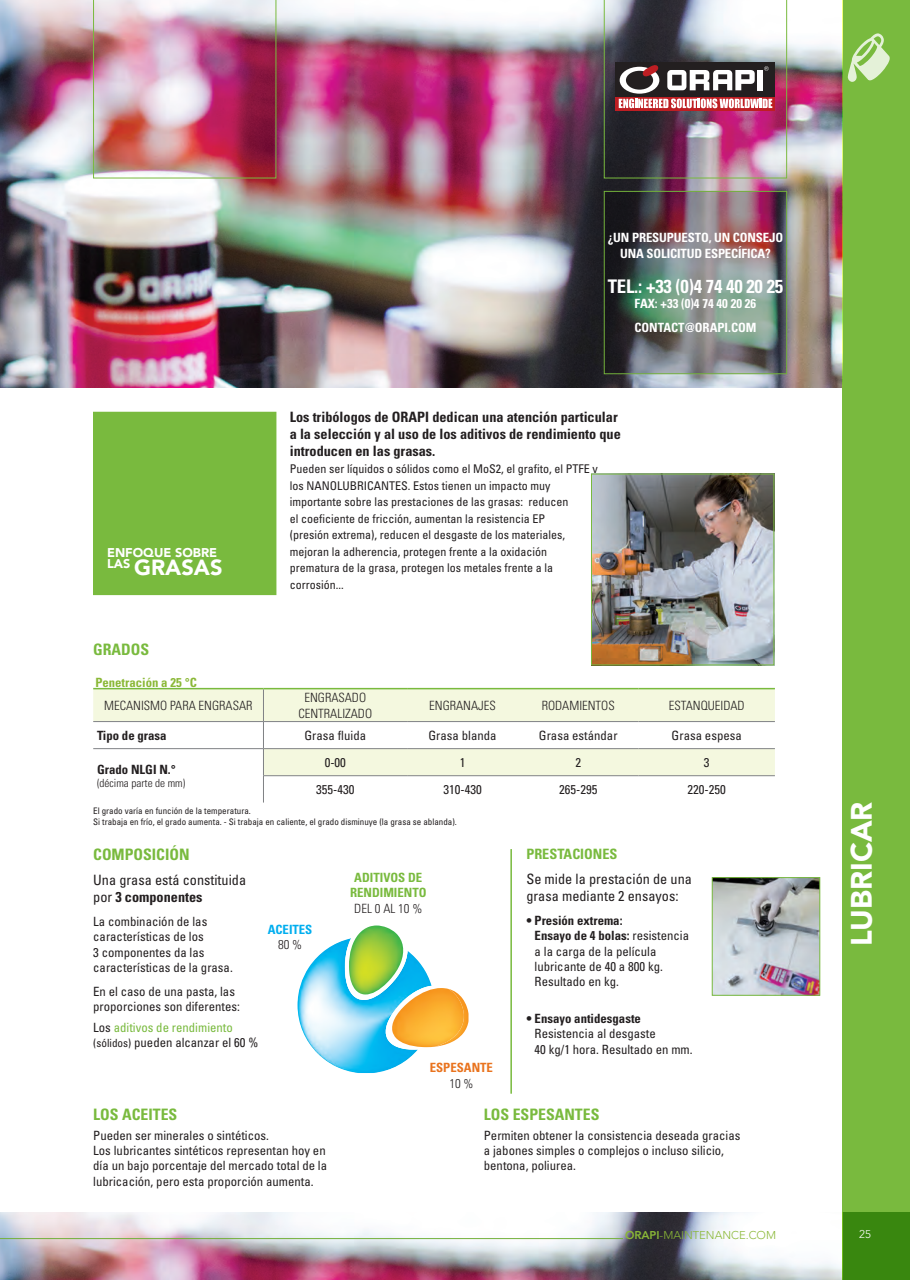
<style>
.page{position:relative;width:910px;height:1280px;background:#fff}
.page>*{position:absolute;margin:0;border:0;box-sizing:border-box;transform-origin:0 0}
.t1{font:900 29.25px "Avenir";color:#fff}
.t2{font:900 21.75px "Avenir";color:#fff}
.t3{font:700 condensed 18.75px "Univers LT Std";letter-spacing:-.01em;color:#fff}
.t4{font:700 condensed 15.75px "Univers LT Std";color:#79ba3e}
.t5{font:700 condensed 14.25px/17.1px "Univers LT Std";color:#231f20}
.t6{font:condensed 14.25px/17.1px "Univers";color:#231f20}
.t7{font:700 condensed 14.25px "Univers LT Std";color:#79ba3e}
.t8{font:condensed 12.75px/15.3px "Univers";color:#231f20}
.t9{font:300 condensed 12.75px/15.3px "Univers";color:#231f20;text-align:center}
.t10{font:700 condensed 12.75px/15.3px "Univers LT Std";color:#231f20}
.t11{font:700 condensed 12.75px/15.3px "Univers LT Std";letter-spacing:-.01em;color:#fff;text-align:center}
.t12{font:700 condensed 12.75px/15.3px "Univers LT Std";color:#79ba3e;text-align:right}
.t13{font:700 condensed 12.75px "Univers LT Std";color:#8ab836}
.t14{font:700 condensed 12.75px "Univers LT Std";color:#e9731e}
.t15{font:700 condensed 12.75px "Univers LT Std";color:#00aeef}
.t16{font:900 12.6px "Avenir";color:#fff}
.t17{font:condensed 12px/16.5px "Univers";color:#231f20}
.t18{font:300 11.25px "Avenir";color:#8ab836}
.t19{font:300 condensed 11.25px "Univers";color:#231f20}
.t20{font:300 11.25px "Avenir";color:#fff}
.t21{font:condensed 9px/10.8px "Univers";color:#231f20}
.s1{font-family:"Univers";font-weight:400}
.s2{color:#79ba3e}
.s3{font-size:11.25px}
.s4{font-weight:800}
</style>
<div class="page">
<img style="left:0;top:0;width:841px;height:387px">
<img style="left:0;top:1212px;width:841px;height:67px">
<div style="left:842px;top:0;width:67px;height:1279px;background:#79ba3e"></div>
<img style="left:93px;top:0;width:183px;height:178px">
<img style="left:713px;top:879px;width:104px;height:114px">
<div style="left:711px;top:877px;width:108px;height:118px;border:1px solid #79ba3e"></div>
<img style="left:603px;top:0;width:183px;height:178px">
<hr style="left:0;top:1237px;width:623px;height:1px;background:#73b13b">
<div style="left:842px;top:1211px;width:67px;height:68px;background:#39870f"></div>
<div style="left:93px;top:412px;width:183px;height:182px;background:#79ba3e"></div>
<svg style="left:93px;top:689px;width:681px;height:86px;fill:#f4f8df"></svg>
<hr style="left:93px;top:687px;width:170px;height:2px;background:#79ba3e">
<hr style="left:263px;top:687px;width:144px;height:2px;background:#79ba3e">
<hr style="left:263px;top:721px;width:144px;height:1px;background:#808285">
<hr style="left:407px;top:721px;width:111px;height:1px;background:#808285">
<hr style="left:517px;top:721px;width:121px;height:1px;background:#808285">
<hr style="left:638px;top:721px;width:136px;height:1px;background:#808285">
<hr style="left:407px;top:687px;width:111px;height:2px;background:#79ba3e">
<hr style="left:517px;top:687px;width:121px;height:2px;background:#79ba3e">
<hr style="left:638px;top:687px;width:136px;height:2px;background:#79ba3e">
<hr style="left:263px;top:689px;width:1px;height:32px;background:#808285">
<hr style="left:263px;top:748px;width:144px;height:1px;background:#808285">
<hr style="left:407px;top:748px;width:111px;height:1px;background:#808285">
<hr style="left:517px;top:748px;width:121px;height:1px;background:#808285">
<hr style="left:638px;top:748px;width:136px;height:1px;background:#808285">
<hr style="left:263px;top:775px;width:144px;height:1px;background:#808285">
<svg style="left:263px;top:721px;width:1px;height:81px"></svg>
<hr style="left:407px;top:775px;width:111px;height:1px;background:#808285">
<hr style="left:517px;top:775px;width:121px;height:1px;background:#808285">
<hr style="left:638px;top:775px;width:136px;height:1px;background:#808285">
<hr style="left:93px;top:721px;width:170px;height:1px;background:#808285">
<hr style="left:93px;top:748px;width:170px;height:1px;background:#808285">
<svg style="left:847px;top:33px;width:42px;height:49px"></svg>
<img style="left:297px;top:940px;width:120px;height:132px">
<svg style="left:345px;top:939px;width:94px;height:112px"></svg>
<img style="left:349px;top:925px;width:56px;height:69px">
<img style="left:390px;top:987px;width:79px;height:59px">
<hr style="left:510px;top:848px;width:1px;height:245px;background:#79ba3e">
<img style="left:605px;top:193px;width:179px;height:179px">
<div style="left:603px;top:191px;width:183px;height:183px;border:1px solid #73b13b"></div>
<img style="left:593px;top:475px;width:178px;height:188px">
<div style="left:591px;top:473px;width:182px;height:192px;border:1px solid #79ba3e"></div>
<p class="t16" style="left:107px;top:544px;width:112px">ENFOQUE SOBRE</p>
<h2 class="t2" style="left:107px;top:554px;width:117px"><sup>LAS</sup> GRASAS</h2>
<p class="t11" style="left:607px;top:230px;width:177px">¿Un presupuesto, un consejo u na solicitud específica?</p>
<h3 class="t3" style="left:607px;top:275px;width:177px">Tel.: +33 (0)4 74 40 20 25</h3>
<p class="t11" style="left:634px;top:291px;width:123px;line-height:23.9px;text-align:left">Fax: +33 (0)4 74 40 20 26 contact@orapi.com</p>
<p class="t5" style="left:289px;top:408px;width:332px">Los tribólogos de ORAPI dedican una atención particular a la selección y al uso de los aditivos de rendimiento que introducen en las grasas.</p>
<p class="t17" style="left:289px;top:460px;width:309px">Pueden ser líquidos o sólidos como el MoS2, el grafito, el PTFE y los NANOLUBRICANTES. Estos tienen un impacto muy importante sobre las prestaciones de las grasas: reducen<br>el coeficiente de fricción, aumentan la resistencia EP<br>(presión extrema), reducen el desgaste de los materiales, mejoran la adherencia, protegen frente a la oxidación prematura de la grasa, protegen los metales frente a la corrosión...</p>
<p class="t4" style="left:93px;top:640px;width:11px">grad</p>
<p class="t4" style="left:131px;top:640px;width:20px">os</p>
<p class="t13" style="left:95px;top:674px;width:102px">Penetración a 25 °C</p>
<p class="t9" style="left:104px;top:697px;width:150px">MECANISMO PARA ENGRASAR</p>
<p class="t9" style="left:298px;top:690px;width:75px">ENGRASADO<br>CENTRALIZADO</p>
<p class="t9" style="left:429px;top:697px;width:68px">ENGRANAJES</p>
<p class="t9" style="left:541px;top:697px;width:74px">RODAMIENTOS</p>
<p class="t9" style="left:668px;top:697px;width:77px">ESTANQUEIDAD</p>
<p class="t10" style="left:97px;top:727px;width:71px">Tipo de grasa</p>
<p class="t8" style="left:304px;top:727px;width:63px">Grasa fluida</p>
<p class="t8" style="left:428px;top:727px;width:69px">Grasa blanda</p>
<p class="t8" style="left:538px;top:727px;width:80px">Grasa estándar</p>
<p class="t8" style="left:671px;top:727px;width:72px">Grasa espesa</p>
<p class="t10" style="left:97px;top:761px;width:80px">Grado NLGI N.°</p>
<p class="t19" style="left:97px;top:776px;width:90px">(DÉCIMA PARTE DE MM)</p>
<p class="t8" style="left:324px;top:754px;width:23px">0-00</p>
<p class="t8" style="left:459px;top:754px;width:7px">1</p>
<p class="t8" style="left:575px;top:754px;width:7px">2</p>
<p class="t8" style="left:703px;top:754px;width:7px">3</p>
<p class="t8" style="left:316px;top:781px;width:40px">355-430</p>
<p class="t8" style="left:443px;top:781px;width:40px">310-430</p>
<p class="t8" style="left:559px;top:781px;width:40px">265-295</p>
<p class="t8" style="left:687px;top:781px;width:40px">220-250</p>
<p class="t21" style="left:93px;top:805px;width:365px">El grado varía en función de la temperatura.<br>Si trabaja en frío, el grado aumenta. - Si trabaja en caliente, el grado disminuye (la grasa se ablanda).</p>
<p class="t4" style="left:93px;top:844px;width:98px">Composición</p>
<p class="t6" style="left:93px;top:871px;width:154px">Una grasa está constituida</p>
<p class="t5" style="left:93px;top:888px;width:111px"><span class="s1">por</span> 3 componentes</p>
<p class="t8" style="left:93px;top:913px;width:141px">La combinación de las características de los<br>3 componentes da las características de la grasa.</p>
<p class="t8" style="left:93px;top:983px;width:148px">En el caso de una pasta, las proporciones son diferentes:</p>
<p class="t8" style="left:93px;top:1019px;width:166px">Los <span class="s2">aditivos de rendimiento </span><span class="s3">(sólidos)</span> pueden alcanzar el 60 %</p>
<p class="t15" style="left:267px;top:921px;width:46px">aceites</p>
<p class="t9" style="left:278px;top:936px;width:26px">80 %</p>
<p class="t12" style="left:354px;top:869px;width:23px">ADITIVOS</p>
<p class="t12" style="left:350px;top:869px;width:66px">de<br>RENDIMIENTO</p>
<p class="t9" style="left:354px;top:900px;width:69px">DEL 0 AL 10 %</p>
<p class="t14" style="left:429px;top:1059px;width:65px">ESPESANTE</p>
<p class="t9" style="left:449px;top:1075px;width:26px">10 %</p>
<p class="t7" style="left:526px;top:844px;width:93px">prestaciones</p>
<p class="t6" style="left:526px;top:870px;width:167px">Se mide la prestación de una grasa mediante 2 ensayos:</p>
<p class="t10" style="left:534px;top:912px;width:156px;text-indent:-8px">• Presión extrema:<br>Ensayo de 4 bolas: <span class="s1">resistencia</span></p>
<p class="t8" style="left:534px;top:943px;width:130px">a la carga de la película lubricante de 40 a 800 kg.<br>Resultado en kg.</p>
<p class="t10" style="left:526px;top:1010px;width:116px">• Ensayo antidesgaste</p>
<p class="t8" style="left:534px;top:1025px;width:159px">Resistencia al desgaste<br>40 kg/1 hora. Resultado en mm.</p>
<p class="t4" style="left:93px;top:1104px;width:9px">LOS</p>
<p class="t4" style="left:122px;top:1104px;width:55px">ACEITES</p>
<p class="t8" style="left:93px;top:1126px;width:235px">Pueden ser minerales o sintéticos.<br>Los lubricantes sintéticos representan hoy en día un bajo porcentaje del mercado total de la lubricación, pero esta proporción aumenta.</p>
<p class="t4" style="left:483px;top:1104px;width:116px">Los ESPESANTES</p>
<p class="t8" style="left:483px;top:1126px;width:258px">Permiten obtener la consistencia deseada gracias a jabones simples o complejos o incluso silicio, bentona, poliurea.</p>
<h1 class="t1" style="left:843px;top:946px;width:146px;rotate:-90deg">LUBRICAR</h1>
<p class="t18" style="left:624px;top:1228px;width:150px"><span class="s4">Orapi</span>-MAINTENANCE.COM</p>
<p class="t20" style="left:859px;top:1226px;width:13px">25</p>
</div>
